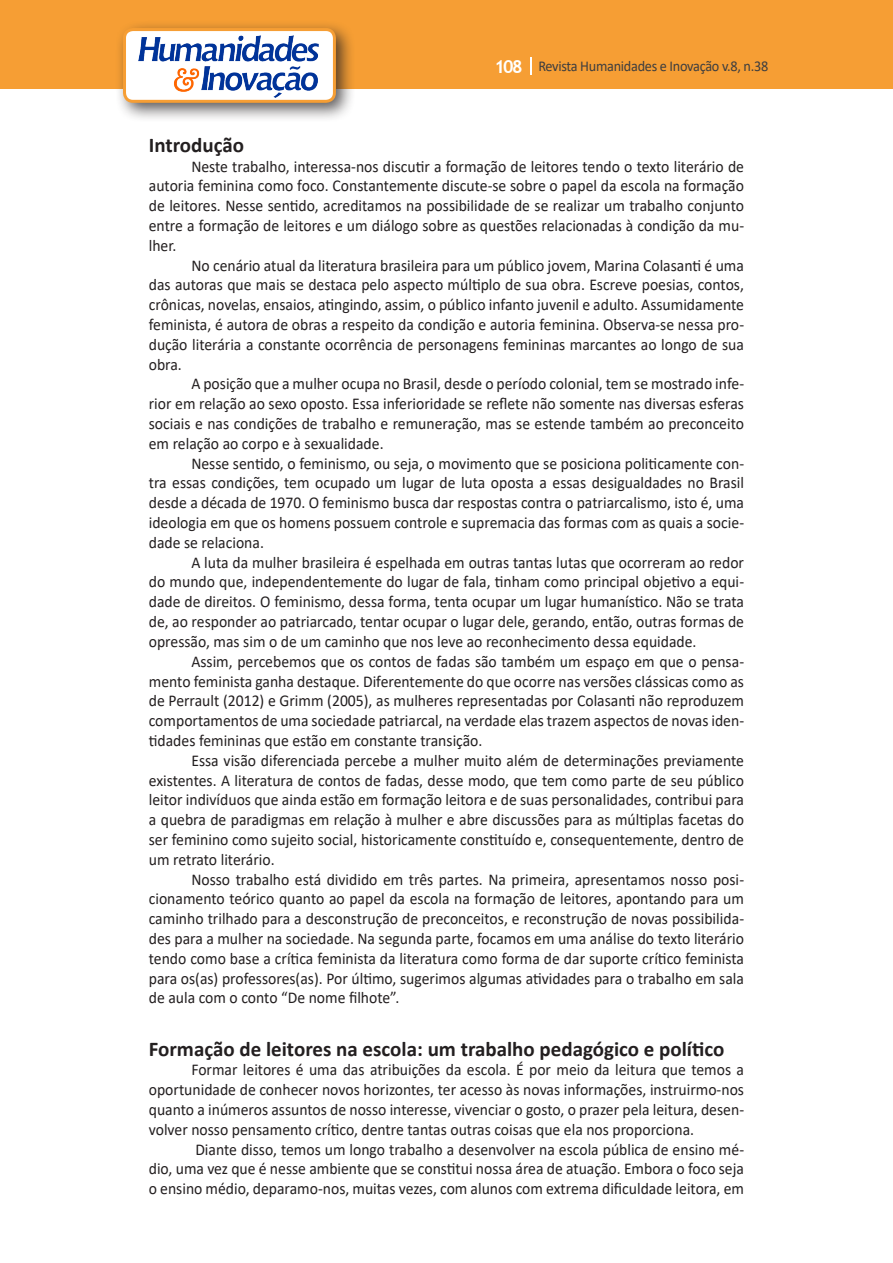
<style>
.page{position:relative;width:893px;height:1263px;background:#fff}
.page>*{position:absolute;margin:0;border:0;box-sizing:border-box;transform-origin:0 0}
.Titulo_2{font:700 21px "Calibri";color:#231f20}
.Texto{font:16.5px/19.8px "Calibri";color:#231f20;text-align:justify;scale:.95 1}
.t1{font:15px "Calibri";letter-spacing:-.02em;color:#3e3e3f;scale:.95 1}
.s1{font-family:"Trebuchet MS";font-weight:700;font-size:18px;color:#fff}
</style>
<div class="page">
<div style="left:0;top:0;width:893px;height:88px;background:#f69e34"></div>
<svg style="left:530px;top:57px;width:2px;height:18px"></svg>
<div style="left:115px;top:20px;width:241px;height:103px;background:#231f20;opacity:.75"></div>
<div style="left:125px;top:30px;width:209px;height:71px;background:#fff;border-radius:9px"></div>
<img style="left:138px;top:35px;width:181px;height:62px">
<div style="left:123px;top:28px;width:213px;height:75px;border:3px solid #f69e34;border-radius:9px"></div>
<p class="t1" style="left:495px;top:56px;width:290px"><span class="s1">108</span> Revista Humanidades e Inovação v.8, n.38</p>
<p class="Titulo_2" style="left:149px;top:130px;width:97px">Introdução</p>
<p class="Texto" style="left:149px;top:156px;width:628px;text-indent:43px">Neste trabalho, interessa-nos discutir a formação de leitores tendo o texto literário de autoria feminina como foco. Constantemente discute-se sobre o papel da escola na formação de leitores. Nesse sentido, acreditamos na possibilidade de se realizar um trabalho conjunto entre a formação de leitores e um diálogo sobre as questões relacionadas à condição da mu&shy;lher.</p>
<p class="Texto" style="left:149px;top:255px;width:628px;text-indent:43px">No cenário atual da literatura brasileira para um público jovem, Marina Colasanti é uma das autoras que mais se destaca pelo aspecto múltiplo de sua obra. Escreve poesias, contos, crônicas, novelas, ensaios, atingindo, assim, o público infanto juvenil e adulto. Assumidamente feminista, é autora de obras a respeito da condição e autoria feminina. Observa-se nessa pro&shy;dução literária a constante ocorrência de personagens femininas marcantes ao longo de sua obra.</p>
<p class="Texto" style="left:149px;top:374px;width:628px;text-indent:43px">A posição que a mulher ocupa no Brasil, desde o período colonial, tem se mostrado infe&shy;rior em relação ao sexo oposto. Essa inferioridade se reflete não somente nas diversas esferas sociais e nas condições de trabalho e remuneração, mas se estende também ao preconceito em relação ao corpo e à sexualidade.</p>
<p class="Texto" style="left:149px;top:453px;width:628px;text-indent:43px">Nesse sentido, o feminismo, ou seja, o movimento que se posiciona politicamente con&shy;tra essas condições, tem ocupado um lugar de luta oposta a essas desigualdades no Brasil desde a década de 1970. O feminismo busca dar respostas contra o patriarcalismo, isto é, uma ideologia em que os homens possuem controle e supremacia das formas com as quais a socie&shy;dade se relaciona.</p>
<p class="Texto" style="left:149px;top:552px;width:628px;text-indent:43px">A luta da mulher brasileira é espelhada em outras tantas lutas que ocorreram ao redor do mundo que, independentemente do lugar de fala, tinham como principal objetivo a equi&shy;dade de direitos. O feminismo, dessa forma, tenta ocupar um lugar humanístico. Não se trata de, ao responder ao patriarcado, tentar ocupar o lugar dele, gerando, então, outras formas de opressão, mas sim o de um caminho que nos leve ao reconhecimento dessa equidade.</p>
<p class="Texto" style="left:149px;top:651px;width:628px;text-indent:43px">Assim, percebemos que os contos de fadas são também um espaço em que o pensa&shy;mento feminista ganha destaque. Diferentemente do que ocorre nas versões clássicas como as de Perrault (2012) e Grimm (2005), as mulheres representadas por Colasanti não reproduzem comportamentos de uma sociedade patriarcal, na verdade elas trazem aspectos de novas iden&shy;tidades femininas que estão em constante transição.</p>
<p class="Texto" style="left:149px;top:750px;width:628px;text-indent:43px">Essa visão diferenciada percebe a mulher muito além de determinações previamente existentes. A literatura de contos de fadas, desse modo, que tem como parte de seu público leitor indivíduos que ainda estão em formação leitora e de suas personalidades, contribui para a quebra de paradigmas em relação à mulher e abre discussões para as múltiplas facetas do ser feminino como sujeito social, historicamente constituído e, consequentemente, dentro de um retrato literário.</p>
<p class="Texto" style="left:149px;top:869px;width:628px;text-indent:43px">Nosso trabalho está dividido em três partes. Na primeira, apresentamos nosso posi&shy;cionamento teórico quanto ao papel da escola na formação de leitores, apontando para um caminho trilhado para a desconstrução de preconceitos, e reconstrução de novas possibilida&shy;des para a mulher na sociedade. Na segunda parte, focamos em uma análise do texto literário tendo como base a crítica feminista da literatura como forma de dar suporte crítico feminista para os(as) professores(as). Por último, sugerimos algumas atividades para o trabalho em sala de aula com o conto “De nome filhote”.</p>
<p class="Titulo_2" style="left:149px;top:1034px;width:577px">Formação de leitores na escola: um trabalho pedagógico e político</p>
<p class="Texto" style="left:149px;top:1059px;width:628px;text-indent:43px">Formar leitores é uma das atribuições da escola. É por meio da leitura que temos a oportunidade de conhecer novos horizontes, ter acesso às novas informações, instruirmo-nos quanto a inúmeros assuntos de nosso interesse, vivenciar o gosto, o prazer pela leitura, desen&shy;volver nosso pensamento crítico, dentre tantas outras coisas que ela nos proporciona.</p>
<p class="Texto" style="left:149px;top:1139px;width:628px;text-indent:47px">Diante disso, temos um longo trabalho a desenvolver na escola pública de ensino mé&shy;dio, uma vez que é nesse ambiente que se constitui nossa área de atuação. Embora o foco seja o ensino médio, deparamo-nos, muitas vezes, com alunos com extrema dificuldade leitora, em</p>
</div>
